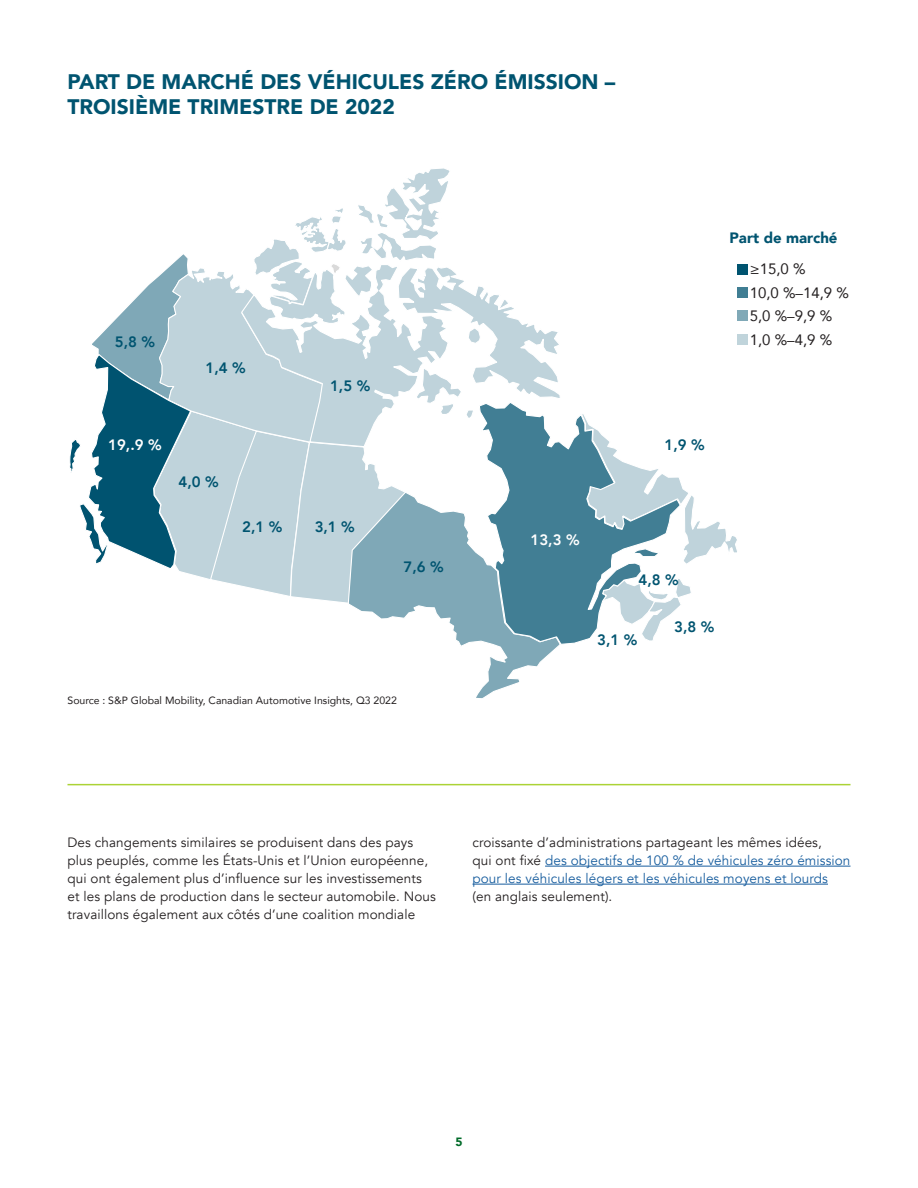
<style>
.page{position:relative;width:918px;height:1188px;background:#fff}
.page>*{position:absolute;margin:0;border:0;box-sizing:border-box;transform-origin:0 0}
.t1{font:900 21px/25.2px "Avenir";color:#005470}
.t2{font:800 15px "Avenir";color:#005470}
.t3{font:15px/23.4px "Avenir";color:#231f20}
.t4{font:900 15px "Avenir";color:#005470}
.t5{font:800 15px "Avenir";color:#fff}
.Body{font:13.5px/18px "Avenir";letter-spacing:.005em;color:#231f20}
.Body-2{font:13.5px/18px "Avenir";letter-spacing:.005em;color:#175d9e}
.t6{font:900 12px "Avenir";color:#006b29}
.t7{font:10.5px "Avenir";color:#231f20}
.s1{color:#231f20}
</style>
<div class="page">
<svg style="left:350px;top:604px;width:208px;height:95px"></svg>
<svg style="left:478px;top:416px;width:163px;height:230px;background:#6596a8"></svg>
<svg style="left:600px;top:576px;width:91px;height:66px"></svg>
<svg style="left:580px;top:414px;width:157px;height:152px"></svg>
<svg style="left:69px;top:168px;width:493px;height:436px"></svg>
<div style="left:738px;top:264px;width:10px;height:11px;background:#005470"></div>
<div style="left:738px;top:287px;width:10px;height:11px;background:#407e93"></div>
<div style="left:738px;top:310px;width:10px;height:11px;background:#80a9b7"></div>
<div style="left:738px;top:334px;width:10px;height:11px;background:#c0d4db"></div>
<hr style="left:545px;top:866px;width:306px;height:1px;background:#175d9e">
<hr style="left:472px;top:884px;width:356px;height:1px;background:#175d9e">
<hr style="left:68px;top:784px;width:782px;height:1px;background:#abd335">
<h3 class="t1" style="left:68px;top:68px;width:549px">PART DE MARCHÉ DES VÉHICULES ZÉRO ÉMISSION –<br>TROISIÈME TRIMESTRE DE 2022</h3>
<p class="t2" style="left:115px;top:330px;width:42px">5,8 %</p>
<p class="t2" style="left:206px;top:356px;width:42px">1,4 %</p>
<p class="t2" style="left:330px;top:374px;width:42px">1,5 %</p>
<p class="t5" style="left:108px;top:433px;width:55px">19,.9 %</p>
<p class="t2" style="left:179px;top:470px;width:42px">4,0 %</p>
<p class="t2" style="left:242px;top:515px;width:42px">2,1 %</p>
<p class="t2" style="left:315px;top:515px;width:42px">3,1 %</p>
<p class="t2" style="left:404px;top:555px;width:42px">7,6 %</p>
<p class="t7" style="left:68px;top:692px;width:331px">Source : S&amp;P Global Mobility, Canadian Automotive Insights, Q3 2022</p>
<p class="t4" style="left:730px;top:225px;width:110px">Part de marché</p>
<p class="t3" style="left:750px;top:257px;width:101px">≥15,0 %<br>10,0 %–14,9 %<br>5,0 %–9,9 %<br>1,0 %–4,9 %</p>
<p class="t2" style="left:665px;top:433px;width:42px">1,9 %</p>
<p class="t5" style="left:531px;top:528px;width:51px">13,3 %</p>
<p class="t2" style="left:638px;top:568px;width:42px">4,8 %</p>
<p class="t2" style="left:597px;top:629px;width:42px">3,1 %</p>
<p class="t2" style="left:674px;top:616px;width:42px">3,8 %</p>
<p class="Body" style="left:68px;top:834px;width:370px">Des changements similaires se produisent dans des pays plus peuplés, comme les États-Unis et l’Union européenne, qui ont également plus d’influence sur les investissements et les plans de production dans le secteur automobile. Nous travaillons également aux côtés d’une coalition mondiale</p>
<p class="Body-2" style="left:472px;top:834px;width:380px"><span class="s1">croissante d’administrations partageant les mêmes idées,<br>qui ont fixé</span> des objectifs de 100 % de véhicules zéro émission pour les véhicules légers et les véhicules moyens et lourds<br><span class="s1">(en anglais seulement).</span></p>
<p class="t6" style="left:455px;top:1132px;width:9px">5</p>
</div>
